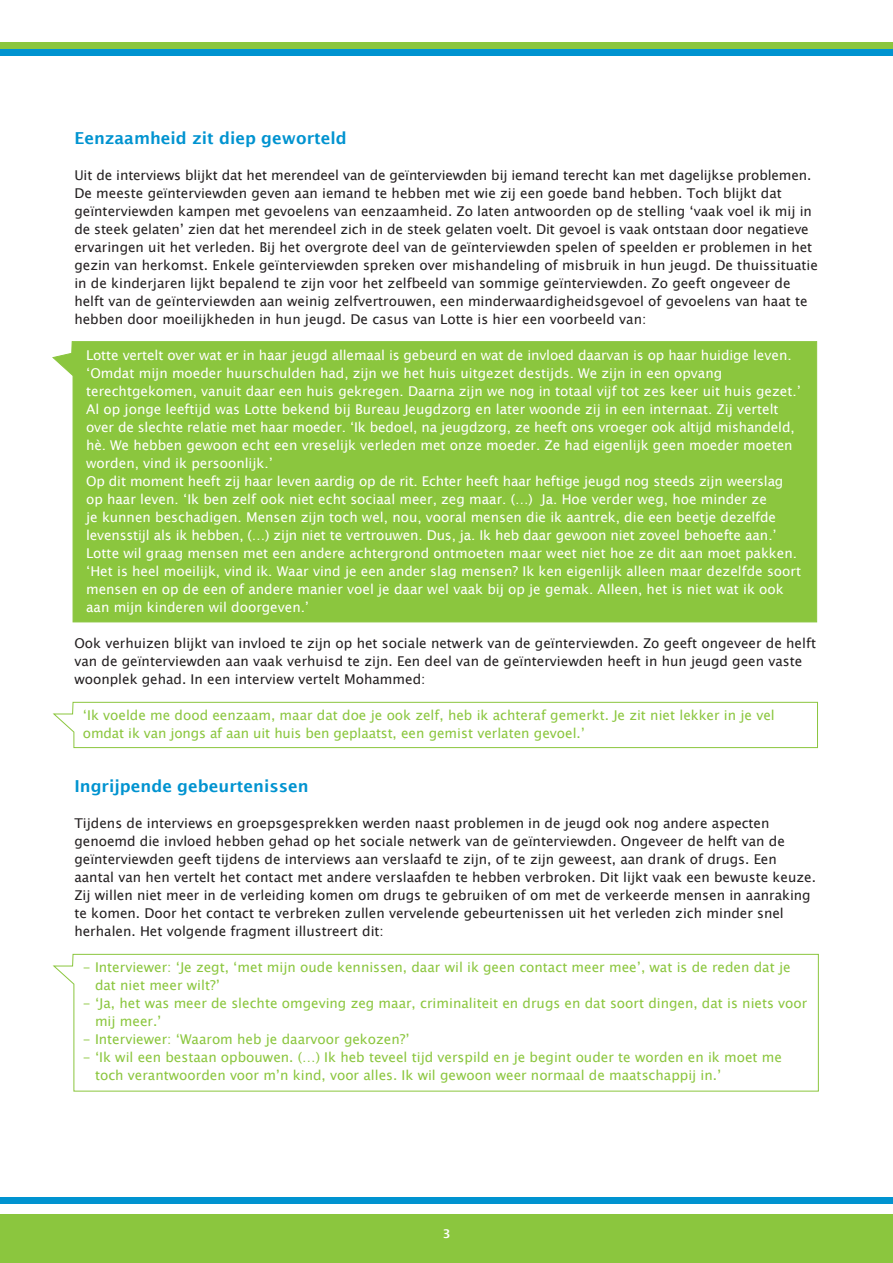
<style>
.page{position:relative;width:893px;height:1263px;background:#fff}
.page>*{position:absolute;margin:0;border:0;box-sizing:border-box;transform-origin:0 0}
.t1{font:600 16.5px "Lucida Sans";color:#0093d0}
.t2{font:13.5px/18px "Lucida Sans Unicode";color:#231f20}
.t3{font:13.5px/18px "Lucida Sans";color:#fff}
.t4{font:13.5px/18px "Lucida Sans Unicode";color:#8bc63e}
.t5{font:600 12px "Lucida Sans";color:#fff}
</style>
<div class="page">
<div style="left:52px;top:341px;width:765px;height:282px;background:#8bc63e"></div>
<svg style="left:52px;top:701px;width:766px;height:47px"></svg>
<svg style="left:52px;top:953px;width:767px;height:139px"></svg>
<div style="left:0;top:1214px;width:893px;height:49px;background:#8bc63e"></div>
<div style="left:0;top:1197px;width:893px;height:6px;background:#0093d0"></div>
<div style="left:0;top:49px;width:893px;height:6px;background:#0093d0"></div>
<div style="left:0;top:43px;width:893px;height:6px;background:#8bc63e"></div>
<p class="t1" style="left:74px;top:129px;width:274px">Eenzaamheid zit diep geworteld</p>
<p class="t2" style="left:74px;top:166px;width:745px">Uit de interviews blijkt dat het merendeel van de geïnterviewden bij iemand terecht kan met dagelijkse problemen.<br>De meeste geïnterviewden geven aan iemand te hebben met wie zij een goede band hebben. Toch blijkt dat geïnterviewden kampen met gevoelens van eenzaamheid. Zo laten antwoorden op de stelling ‘vaak voel ik mij in de steek gelaten’ zien dat het merendeel zich in de steek gelaten voelt. Dit gevoel is vaak ontstaan door negatieve ervaringen uit het verleden. Bij het overgrote deel van de geïnterviewden spelen of speelden er problemen in het gezin van herkomst. Enkele geïnterviewden spreken over mishandeling of misbruik in hun jeugd. De thuissituatie in de kinderjaren lijkt bepalend te zijn voor het zelfbeeld van sommige geïnterviewden. Zo geeft ongeveer de helft van de geïnterviewden aan weinig zelfvertrouwen, een minderwaardigheidsgevoel of gevoelens van haat te hebben door moeilijkheden in hun jeugd. De casus van Lotte is hier een voorbeeld van:</p>
<p class="t3" style="left:86px;top:346px;width:716px">Lotte vertelt over wat er in haar jeugd allemaal is gebeurd en wat de invloed daarvan is op haar huidige leven. ‘Omdat mijn moeder huurschulden had, zijn we het huis uitgezet destijds. We zijn in een opvang terechtgekomen, vanuit daar een huis gekregen. Daarna zijn we nog in totaal vijf tot zes keer uit huis gezet.’ Al op jonge leeftijd was Lotte bekend bij Bureau Jeugdzorg en later woonde zij in een internaat. Zij vertelt over de slechte relatie met haar moeder. ‘Ik bedoel, na jeugdzorg, ze heeft ons vroeger ook altijd mishandeld, hè. We hebben gewoon echt een vreselijk verleden met onze moeder. Ze had eigenlijk geen moeder moeten worden, vind ik persoonlijk.’<br>Op dit moment heeft zij haar leven aardig op de rit. Echter heeft haar heftige jeugd nog steeds zijn weerslag op haar leven. ‘Ik ben zelf ook niet echt sociaal meer, zeg maar. (…) Ja. Hoe verder weg, hoe minder ze<br>je kunnen beschadigen. Mensen zijn toch wel, nou, vooral mensen die ik aantrek, die een beetje dezelfde levensstijl als ik hebben, (…) zijn niet te vertrouwen. Dus, ja. Ik heb daar gewoon niet zoveel behoefte aan.’ Lotte wil graag mensen met een andere achtergrond ontmoeten maar weet niet hoe ze dit aan moet pakken. ‘Het is heel moeilijk, vind ik. Waar vind je een ander slag mensen? Ik ken eigenlijk alleen maar dezelfde soort mensen en op de een of andere manier voel je daar wel vaak bij op je gemak. Alleen, het is niet wat ik ook aan mijn kinderen wil doorgeven.’</p>
<p class="t2" style="left:74px;top:634px;width:743px">Ook verhuizen blijkt van invloed te zijn op het sociale netwerk van de geïnterviewden. Zo geeft ongeveer de helft van de geïnterviewden aan vaak verhuisd te zijn. Een deel van de geïnterviewden heeft in hun jeugd geen vaste woonplek gehad. In een interview vertelt Mohammed:</p>
<p class="t4" style="left:83px;top:706px;width:693px">‘Ik voelde me dood eenzaam, maar dat doe je ook zelf, heb ik achteraf gemerkt. Je zit niet lekker in je vel omdat ik van jongs af aan uit huis ben geplaatst, een gemist verlaten gevoel.’</p>
<p class="t1" style="left:74px;top:777px;width:236px">Ingrijpende gebeurtenissen</p>
<p class="t2" style="left:74px;top:814px;width:743px">Tijdens de interviews en groepsgesprekken werden naast problemen in de jeugd ook nog andere aspecten genoemd die invloed hebben gehad op het sociale netwerk van de geïnterviewden. Ongeveer de helft van de geïnterviewden geeft tijdens de interviews aan verslaafd te zijn, of te zijn geweest, aan drank of drugs. Een aantal van hen vertelt het contact met andere verslaafden te hebben verbroken. Dit lijkt vaak een bewuste keuze.<br>Zij willen niet meer in de verleiding komen om drugs te gebruiken of om met de verkeerde mensen in aanraking te komen. Door het contact te verbreken zullen vervelende gebeurtenissen uit het verleden zich minder snel herhalen. Het volgende fragment illustreert dit:</p>
<p class="t4" style="left:95px;top:958px;width:697px;text-indent:-12px">- Interviewer: ‘Je zegt, ‘met mijn oude kennissen, daar wil ik geen contact meer mee’, wat is de reden dat je dat niet meer wilt?’</p>
<p class="t4" style="left:95px;top:994px;width:714px;text-indent:-12px">- ‘Ja, het was meer de slechte omgeving zeg maar, criminaliteit en drugs en dat soort dingen, dat is niets voor mij meer.’</p>
<p class="t4" style="left:83px;top:1030px;width:328px">- Interviewer: ‘Waarom heb je daarvoor gekozen?’</p>
<p class="t4" style="left:95px;top:1048px;width:688px;text-indent:-12px">- ‘Ik wil een bestaan opbouwen. (…) Ik heb teveel tijd verspild en je begint ouder te worden en ik moet me toch verantwoorden voor m’n kind, voor alles. Ik wil gewoon weer normaal de maatschappij in.’</p>
<p class="t5" style="left:443px;top:1227px;width:9px">3</p>
</div>
